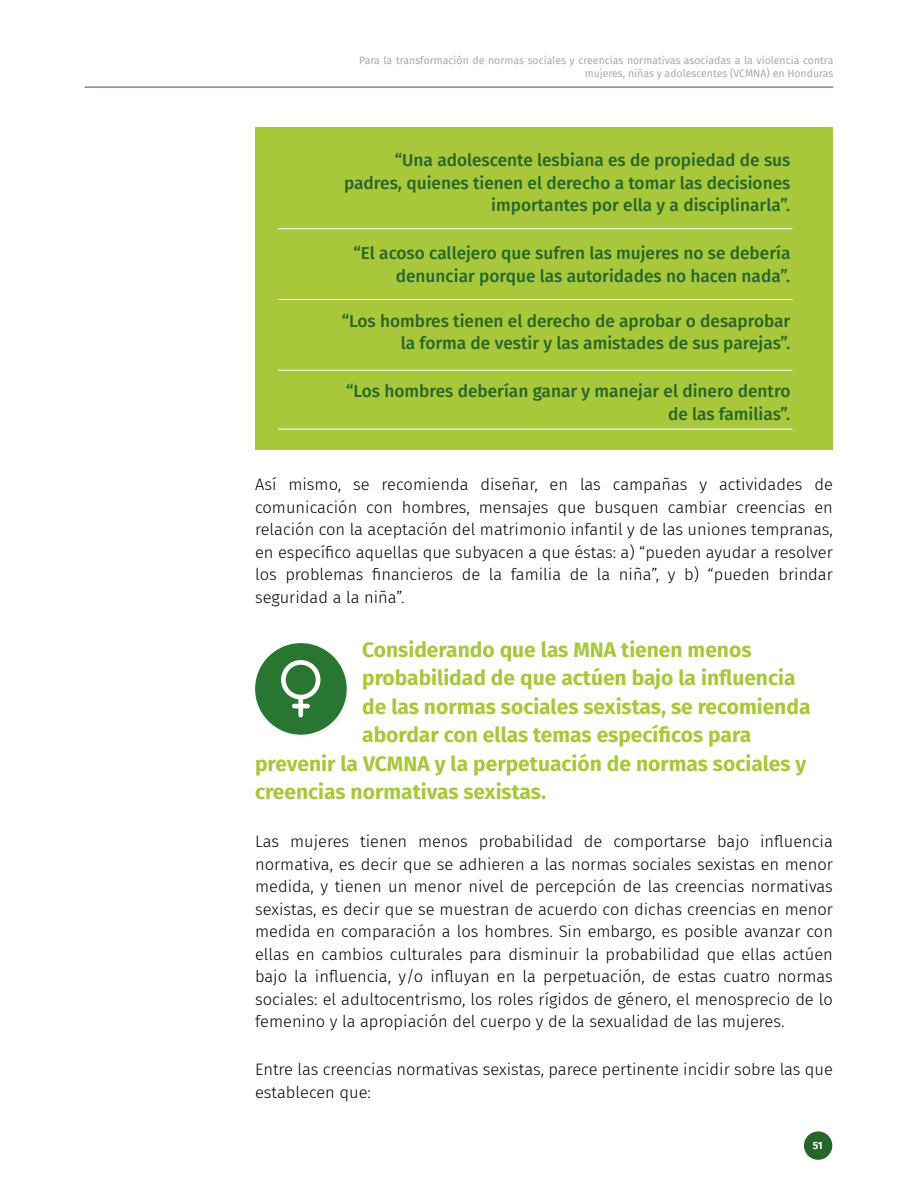
<style>
.page{position:relative;width:918px;height:1188px;background:#fff}
.page>*{position:absolute;margin:0;border:0;box-sizing:border-box;transform-origin:0 0}
.t1{font:700 21px "Fira Sans";color:#a8c73b}
.t2{font:500 17.25px/22.5px "Fira Sans";color:#266629;text-align:right}
.t3{font:300 16.5px/22.5px "Fira Sans";color:#000;text-align:justify}
.t4{font:10.5px/13.5px "Fira Sans";color:#a7a9ac;text-align:right}
.t5{font:700 10.5px "Fira Sans";color:#fff}
</style>
<div class="page">
<hr style="left:85px;top:87px;width:748px;height:1px;background:#266629">
<div style="left:804px;top:1131px;width:28px;height:29px;background:#266629;border-radius:50%"></div>
<div style="left:256px;top:128px;width:577px;height:322px;background:#a8c73b"></div>
<hr style="left:278px;top:228px;width:515px;height:1px;background:#fff">
<hr style="left:278px;top:299px;width:515px;height:1px;background:#fff">
<hr style="left:278px;top:370px;width:515px;height:1px;background:#fff">
<hr style="left:278px;top:429px;width:515px;height:1px;background:#fff">
<div style="left:258px;top:645px;width:92px;height:92px;background:#f6f6f6;border-radius:50%"></div>
<div style="left:255px;top:643px;width:92px;height:92px;background:#287632;border-radius:50%"></div>
<svg style="left:281px;top:660px;width:39px;height:39px"></svg>
<div style="left:298px;top:695px;width:5px;height:22px;background:#fff;border-radius:2px"></div>
<hr style="left:292px;top:704px;width:18px;height:4px;background:#fff;border-radius:2px">
<p class="t4" style="left:359px;top:53px;width:476px">Para la transformación de normas sociales y creencias normativas asociadas a la violencia contra mujeres, niñas y adolescentes (VCMNA) en Honduras</p>
<p class="t2" style="left:344px;top:148px;width:448px">“Una adolescente lesbiana es de propiedad de sus padres, quienes tienen el derecho a tomar las decisiones importantes por ella y a disciplinarla”.</p>
<p class="t2" style="left:353px;top:241px;width:438px">“El acoso callejero que sufren las mujeres no se debería denunciar porque las autoridades no hacen nada”.</p>
<p class="t2" style="left:342px;top:309px;width:450px">“Los hombres tienen el derecho de aprobar o desaprobar la forma de vestir y las amistades de sus parejas”.</p>
<p class="t2" style="left:346px;top:379px;width:446px">“Los hombres deberían ganar y manejar el dinero dentro de las familias”.</p>
<p class="t3" style="left:255px;top:473px;width:579px">Así mismo, se recomienda diseñar, en las campañas y actividades de comunicación con hombres, mensajes que busquen cambiar creencias en relación con la aceptación del matrimonio infantil y de las uniones tempranas, en específico aquellas que subyacen a que éstas: a) “pueden ayudar a resolver los problemas financieros de la familia de la niña”, y b) “pueden brindar seguridad a la niña”.</p>
<p class="t1" style="left:362px;top:632px;width:391px">Considerando que las MNA tienen menos</p>
<p class="t1" style="left:362px;top:660px;width:435px">probabilidad de que actúen bajo la influencia</p>
<p class="t1" style="left:362px;top:689px;width:450px">de las normas sociales sexistas, se recomienda</p>
<p class="t1" style="left:362px;top:717px;width:390px">abordar con ellas temas específicos para</p>
<p class="t1" style="left:255px;top:746px;width:553px">prevenir la VCMNA y la perpetuación de normas sociales y</p>
<p class="t1" style="left:255px;top:774px;width:292px">creencias normativas sexistas.</p>
<p class="t3" style="left:255px;top:830px;width:579px">Las mujeres tienen menos probabilidad de comportarse bajo influencia normativa, es decir que se adhieren a las normas sociales sexistas en menor medida, y tienen un menor nivel de percepción de las creencias normativas sexistas, es decir que se muestran de acuerdo con dichas creencias en menor medida en comparación a los hombres. Sin embargo, es posible avanzar con ellas en cambios culturales para disminuir la probabilidad que ellas actúen bajo la influencia, y/o influyan en la perpetuación, de estas cuatro normas sociales: el adultocentrismo, los roles rígidos de género, el menosprecio de lo femenino y la apropiación del cuerpo y de la sexualidad de las mujeres.</p>
<p class="t3" style="left:255px;top:1058px;width:579px">Entre las creencias normativas sexistas, parece pertinente incidir sobre las que establecen que:</p>
<p class="t5" style="left:813px;top:1136px;width:11px">51</p>
</div>
